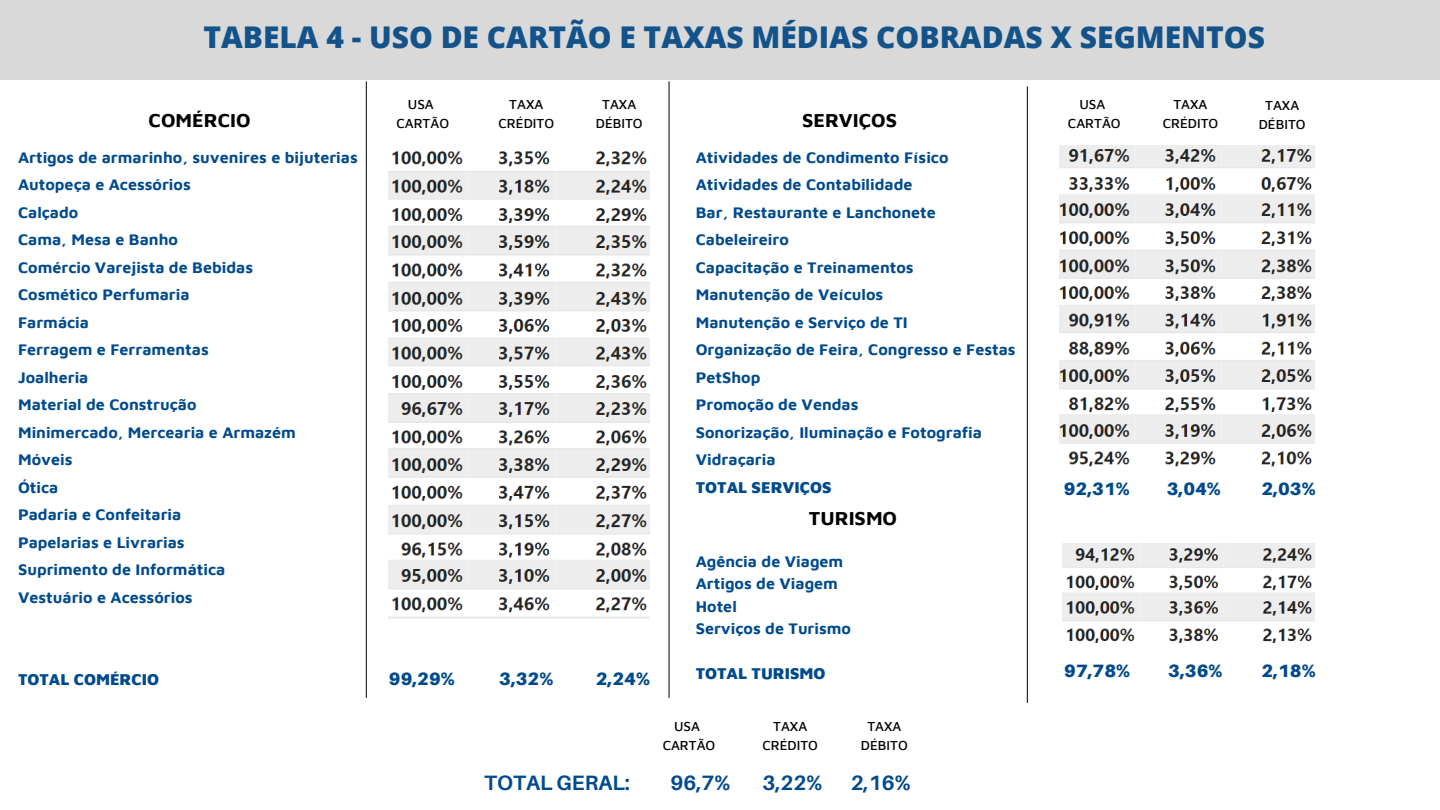
<style>
.page{position:relative;width:1440px;height:810px;background:#fff}
.page>*{position:absolute;margin:0;border:0;box-sizing:border-box;transform-origin:0 0}
.t1{font:800 30px "Open Sans";color:#13538a}
.t2{font:700 20.8px "Aileron";color:#004a8d}
.t3{font:700 19.7px "Maven Pro";color:#000}
.t4{font:900 17.9px "Aileron";color:#004a8d}
.t5{font:700 16.1px/27.5px "Maven Pro";color:#004a8d}
.t6{font:900 16.1px "Maven Pro";color:#004a8d}
.t7{font:500 13.4px/18.8px "Maven Pro";color:#000;text-align:center}
</style>
<div class="page">
<div style="left:0;top:0;width:1440px;height:80px;background:#d9d9d9"></div>
<hr style="left:366px;top:81px;width:1px;height:617px;background:#000">
<hr style="left:1027px;top:86px;width:1px;height:617px;background:#000">
<hr style="left:669px;top:81px;width:1px;height:617px;background:#000">
<img style="left:389px;top:151px;width:261px;height:468px">
<img style="left:1060px;top:146px;width:255px;height:320px">
<img style="left:1062px;top:544px;width:252px;height:99px">
<h1 class="t1" style="left:203px;top:16px;width:1063px">TABELA 4 - USO DE CARTÃO E TAXAS MÉDIAS COBRADAS X SEGMENTOS</h1>
<p class="t7" style="left:396px;top:95px;width:54px">USA<br>CARTÃO</p>
<p class="t7" style="left:499px;top:95px;width:57px">TAXA<br>CRÉDITO</p>
<p class="t7" style="left:602px;top:95px;width:36px">TAXA</p>
<p class="t3" style="left:149px;top:108px;width:103px">COMÉRCIO</p>
<p class="t7" style="left:596px;top:114px;width:48px">DÉBITO</p>
<p class="t3" style="left:802px;top:108px;width:97px">SERVIÇOS</p>
<p class="t5" style="left:18px;top:143px;width:341px">Artigos de armarinho, suvenires e bijuterias<br>Autopeça e Acessórios<br>Calçado<br>Cama, Mesa e Banho<br>Comércio Varejista de Bebidas<br>Cosmético Perfumaria<br>Farmácia<br>Ferragem e Ferramentas<br>Joalheria<br>Material de Construção<br>Minimercado, Mercearia e Armazém<br>Móveis<br>Ótica<br>Padaria e Confeitaria<br>Papelarias e Livrarias<br>Suprimento de Informática<br>Vestuário e Acessórios</p>
<p class="t6" style="left:18px;top:670px;width:143px">TOTAL COMÉRCIO</p>
<p class="t5" style="left:696px;top:143px;width:321px">Atividades de Condimento Físico<br>Atividades de Contabilidade<br>Bar, Restaurante e Lanchonete<br>Cabeleireiro<br>Capacitação e Treinamentos<br>Manutenção de Veículos<br>Manutenção e Serviço de TI<br>Organização de Feira, Congresso e Festas<br>PetShop<br>Promoção de Vendas<br>Sonorização, Iluminação e Fotografia<br>Vidraçaria</p>
<p class="t6" style="left:696px;top:477px;width:137px">TOTAL SERVIÇOS</p>
<p class="t4" style="left:389px;top:668px;width:68px">99,29%</p>
<p class="t4" style="left:499px;top:668px;width:56px">3,32%</p>
<p class="t4" style="left:596px;top:668px;width:56px">2,24%</p>
<p class="t3" style="left:809px;top:506px;width:90px">TURISMO</p>
<p class="t5" style="left:696px;top:550px;width:157px;line-height:22.5px">Agência de Viagem<br>Artigos de Viagem<br>Hotel<br>Serviços de Turismo</p>
<p class="t6" style="left:696px;top:664px;width:131px">TOTAL TURISMO</p>
<p class="t7" style="left:663px;top:716px;width:54px">USA<br>CARTÃO</p>
<p class="t7" style="left:762px;top:716px;width:57px">TAXA<br>CRÉDITO</p>
<p class="t7" style="left:861px;top:717px;width:48px">TAXA<br>DÉBITO</p>
<p class="t2" style="left:484px;top:770px;width:147px">TOTAL GERAL:</p>
<p class="t2" style="left:670px;top:770px;width:61px">96,7%</p>
<p class="t2" style="left:763px;top:770px;width:61px">3,22%</p>
<p class="t2" style="left:851px;top:770px;width:61px">2,16%</p>
<p class="t7" style="left:1068px;top:95px;width:54px">USA<br>CARTÃO</p>
<p class="t7" style="left:1163px;top:95px;width:57px">TAXA<br>CRÉDITO</p>
<p class="t7" style="left:1259px;top:95px;width:48px">TAXA<br>DÉBITO</p>
<p class="t4" style="left:1064px;top:477px;width:68px">92,31%</p>
<p class="t4" style="left:1167px;top:477px;width:56px">3,04%</p>
<p class="t4" style="left:1261px;top:477px;width:56px">2,03%</p>
<p class="t4" style="left:1064px;top:660px;width:68px">97,78%</p>
<p class="t4" style="left:1168px;top:660px;width:56px">3,36%</p>
<p class="t4" style="left:1261px;top:660px;width:56px">2,18%</p>
</div>
